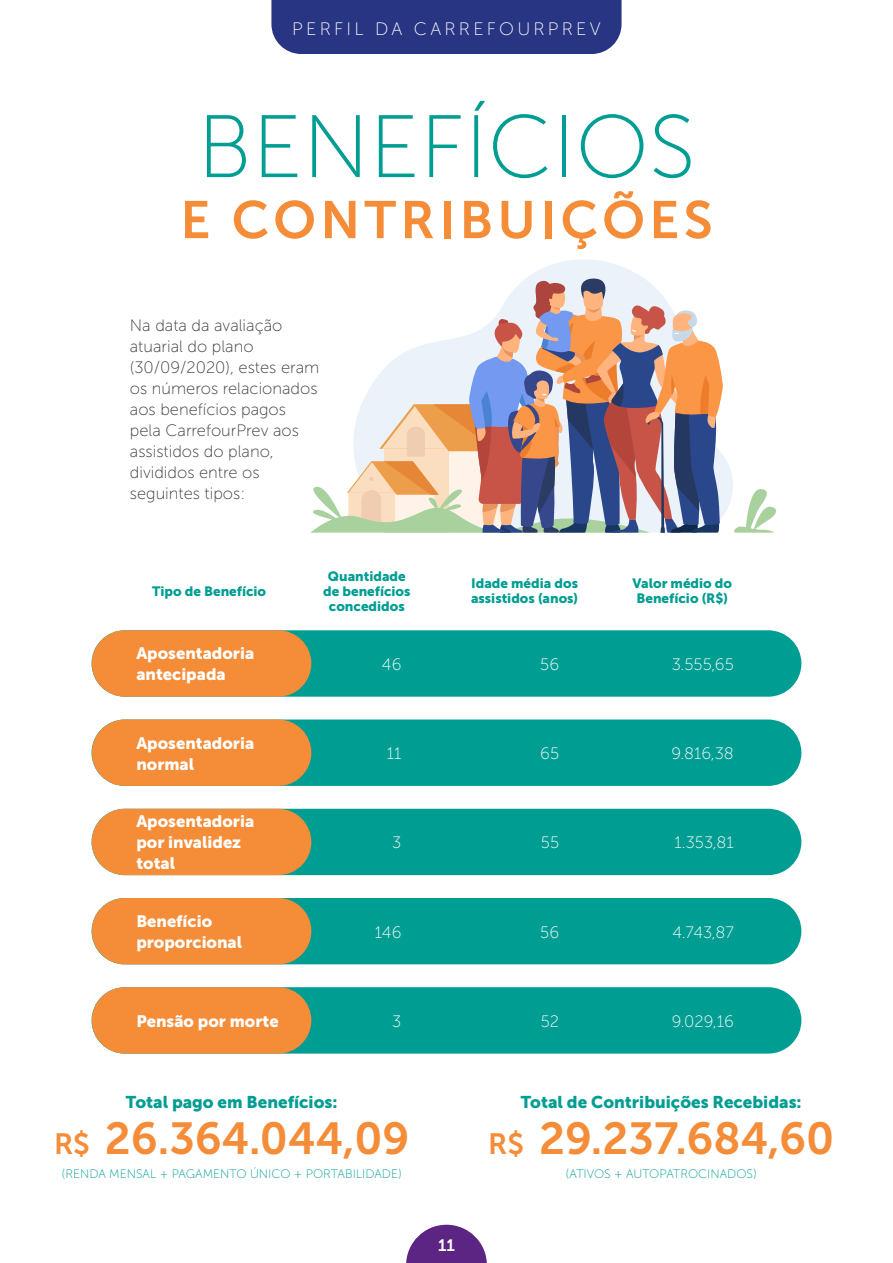
<style>
.page{position:relative;width:893px;height:1263px;background:#fff}
.page>*{position:absolute;margin:0;border:0;box-sizing:border-box;transform-origin:0 0}
.t1{font:88.5px "Museo Sans 100";color:#009d92}
.t2{font:52.5px "Museo Sans 700";letter-spacing:.08em;color:#f58c38}
.t3{font:44.7px "Museo Sans 700";color:#f58c38}
.t4{font:18px "Museo Sans 100";letter-spacing:.18em;color:#fff}
.t5{font:16.95px "Museo Sans 900";color:#009d92}
.t6{font:16.5px/21px "Museo Sans 100";color:#3c3c3b}
.t7{font:16.5px/21px "Museo Sans 900";color:#fff}
.t8{font:16.5px "Museo Sans 100";color:#fff}
.t9{font:16.5px "Museo Sans 700";color:#fff}
.t10{font:13.5px/15px "Museo Sans 900";color:#009d92;text-align:center}
.t11{font:12.3px "Museo Sans 100";color:#009d92}
.s1{font-size:29.25px}
</style>
<div class="page">
<svg style="left:406px;top:1225px;width:81px;height:38px"></svg>
<div style="left:271px;top:0;width:350px;height:54px;background:#283583"></div>
<div style="left:92px;top:630px;width:709px;height:67px;background:#009d92;border-radius:33px"></div>
<div style="left:92px;top:630px;width:219px;height:67px;background:#f58c38;border-radius:33px"></div>
<div style="left:92px;top:719px;width:709px;height:67px;background:#009d92;border-radius:33px"></div>
<div style="left:92px;top:719px;width:219px;height:67px;background:#f58c38;border-radius:33px"></div>
<div style="left:92px;top:809px;width:709px;height:66px;background:#009d92;border-radius:33px"></div>
<div style="left:92px;top:809px;width:219px;height:66px;background:#f58c38;border-radius:33px"></div>
<div style="left:92px;top:898px;width:709px;height:66px;background:#009d92;border-radius:33px"></div>
<div style="left:92px;top:898px;width:219px;height:66px;background:#f58c38;border-radius:33px"></div>
<div style="left:92px;top:987px;width:709px;height:66px;background:#009d92;border-radius:33px"></div>
<div style="left:92px;top:987px;width:219px;height:66px;background:#f58c38;border-radius:33px"></div>
<svg style="left:528px;top:259px;width:205px;height:255px"></svg>
<svg style="left:734px;top:489px;width:42px;height:44px"></svg>
<svg style="left:310px;top:277px;width:414px;height:256px"></svg>
<p class="t4" style="left:292px;top:20px;width:310px">PERFIL DA CARREFOURPREV</p>
<h1 class="t1" style="left:197px;top:100px;width:500px">BENEFÍCIOS</h1>
<h2 class="t2" style="left:180px;top:191px;width:534px">E CONTRIBUIÇÕES</h2>
<p class="t6" style="left:130px;top:315px;width:191px">Na data da avaliação atuarial do plano (30/09/2020), estes eram os números relacionados aos benefícios pagos pela CarrefourPrev aos assistidos do plano, divididos entre os seguintes tipos:</p>
<p class="t10" style="left:152px;top:584px;width:115px">Tipo de Benefício</p>
<p class="t10" style="left:323px;top:569px;width:89px">Quantidade de benefícios concedidos</p>
<p class="t10" style="left:471px;top:576px;width:109px;text-align:left">Idade média dos assistidos (anos)</p>
<p class="t10" style="left:632px;top:576px;width:101px">Valor médio do<br>Benefício (R$)</p>
<p class="t7" style="left:136px;top:643px;width:119px">Aposentadoria antecipada</p>
<p class="t8" style="left:382px;top:655px;width:21px">46</p>
<p class="t8" style="left:540px;top:655px;width:20px">56</p>
<p class="t8" style="left:672px;top:655px;width:64px">3.555,65</p>
<p class="t7" style="left:136px;top:732px;width:119px">Aposentadoria normal</p>
<p class="t8" style="left:387px;top:745px;width:16px">11</p>
<p class="t8" style="left:540px;top:745px;width:20px">65</p>
<p class="t8" style="left:671px;top:745px;width:64px">9.816,38</p>
<p class="t7" style="left:136px;top:811px;width:119px">Aposentadoria por invalidez total</p>
<p class="t8" style="left:392px;top:834px;width:11px">3</p>
<p class="t8" style="left:541px;top:834px;width:20px">55</p>
<p class="t8" style="left:675px;top:834px;width:61px">1.353,81</p>
<p class="t7" style="left:136px;top:911px;width:107px">Benefício proporcional</p>
<p class="t8" style="left:375px;top:923px;width:28px">146</p>
<p class="t8" style="left:540px;top:923px;width:20px">56</p>
<p class="t8" style="left:672px;top:923px;width:63px">4.743,87</p>
<p class="t7" style="left:136px;top:1011px;width:144px">Pensão por morte</p>
<p class="t8" style="left:392px;top:1013px;width:11px">3</p>
<p class="t8" style="left:541px;top:1013px;width:20px">52</p>
<p class="t8" style="left:672px;top:1013px;width:64px">9.029,16</p>
<p class="t5" style="left:126px;top:1092px;width:213px">Total pago em Benefícios:</p>
<p class="t5" style="left:521px;top:1092px;width:282px">Total de Contribuições Recebidas:</p>
<h3 class="t3" style="left:54px;top:1114px;width:357px"><span class="s1">R$</span> 26.364.044,09</h3>
<h3 class="t3" style="left:488px;top:1114px;width:348px"><span class="s1">R$</span> 29.237.684,60</h3>
<p class="t11" style="left:61px;top:1167px;width:342px">(RENDA MENSAL + PAGAMENTO ÚNICO + PORTABILIDADE)</p>
<p class="t11" style="left:566px;top:1167px;width:193px">(ATIVOS + AUTOPATROCINADOS)</p>
<p class="t9" style="left:438px;top:1236px;width:18px">11</p>
</div>
